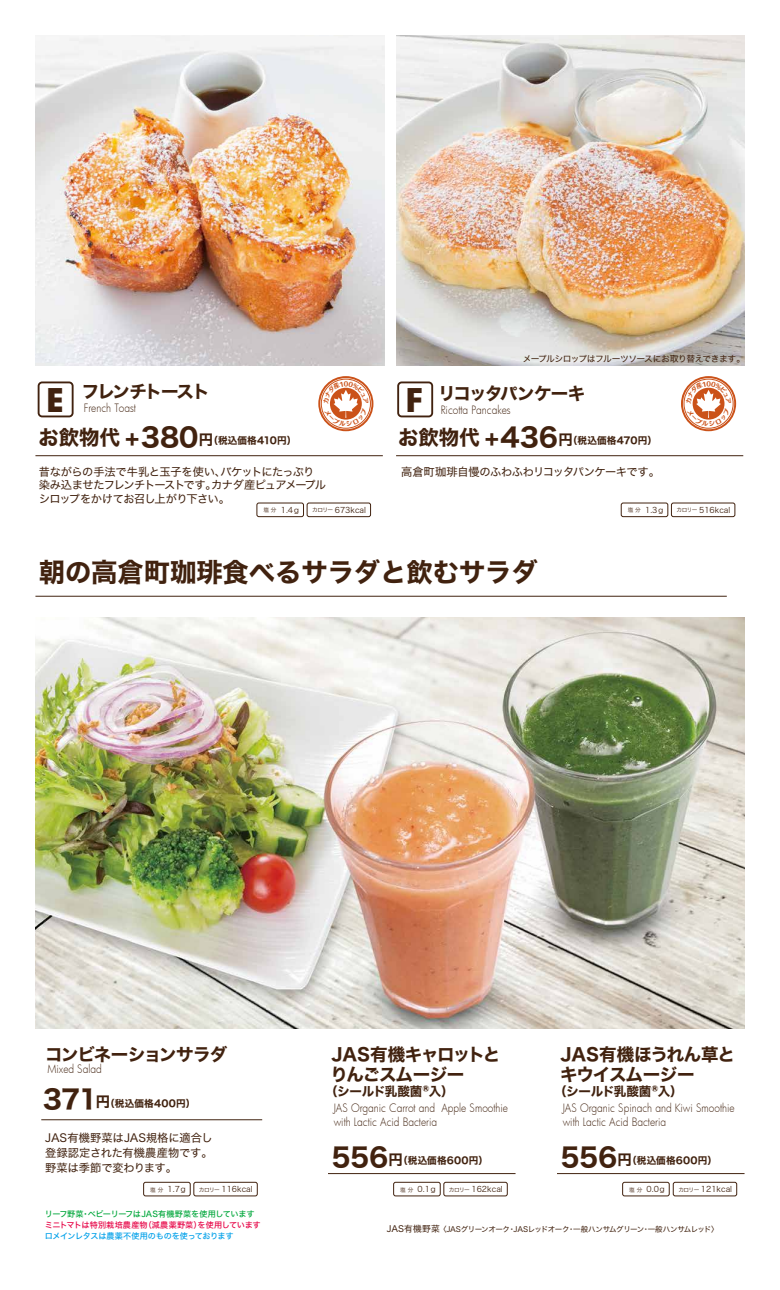
<style>
.page{position:relative;width:780px;height:1290px;background:#fff}
.page>*{position:absolute;margin:0;border:0;box-sizing:border-box;transform-origin:0 0}
.t1{font:700 32px "Futura";color:#41220f}
.t2{font:26.25px "Hira Kaku Std W7";color:#41220f}
.t3{font:17.5px/20px "Hira Kaku Std W7";letter-spacing:-.055em;color:#41220f}
.t4{font:17.5px/20px "Hira Kaku Std W7";letter-spacing:-.03em;color:#41220f}
.t5{font:17.5px "Hira Kaku Std W7";letter-spacing:-.12em;color:#41220f}
.t6{font:12.5px "Hira Kaku Std W7";letter-spacing:-.02em;color:#41220f}
.t7{font:300 11.25px/13.8px "Futura";color:#41220f;scale:.9 1}
.t8{font:11.25px/13.8px "Hira Kaku Std W4";letter-spacing:-.035em;color:#41220f}
.t9{font:9.62px "Hira Kaku Std W7";letter-spacing:.015em;color:#41220f}
.t10{font:8.75px "Hira Kaku Std W4";letter-spacing:-.06em;color:#41220f}
.t11{font:8.12px "Hira Kaku Std W5";letter-spacing:-.025em;color:#00a73b}
.t12{font:8.12px "Hira Kaku Std W5";letter-spacing:.005em;color:#e60044}
.t13{font:8.12px "Hira Kaku Std W5";letter-spacing:-.03em;color:#00a0e9}
.t14{font:7.88px "Hira Kaku Std W3";color:#41220f}
.t15{font:7.5px "Hira Kaku Std W4";letter-spacing:-.06em;color:#41220f}
.s1{font-size:20.38px}
.s2{font-size:26px}
.s3{font-size:14.38px}
.s4{font-size:5.62px}
.s5{font-size:8.75px}
</style>
<div class="page">
<img style="left:35px;top:35px;width:349px;height:330px">
<img style="left:396px;top:35px;width:348px;height:331px">
<hr style="left:35px;top:596px;width:691px;height:1px;background:#41220f">
<div style="left:397px;top:381px;width:36px;height:36px;border:2px solid #41220f;border-radius:4px"></div>
<div style="left:621px;top:503px;width:47px;height:14px;border:1px solid #41220f;border-radius:2px"></div>
<div style="left:671px;top:503px;width:64px;height:14px;border:1px solid #41220f;border-radius:2px"></div>
<div style="left:318px;top:376px;width:55px;height:55px;border:2px solid #cb5219;border-radius:50%"></div>
<div style="left:321px;top:379px;width:49px;height:49px;border:1px solid #cb5219;border-radius:50%"></div>
<hr style="left:35px;top:455px;width:348px;height:1px;background:#41220f">
<div style="left:256px;top:503px;width:48px;height:14px;border:1px solid #41220f;border-radius:2px"></div>
<div style="left:307px;top:503px;width:64px;height:14px;border:1px solid #41220f;border-radius:2px"></div>
<div style="left:38px;top:381px;width:36px;height:36px;border:2px solid #41220f;border-radius:4px"></div>
<div style="left:681px;top:376px;width:55px;height:55px;border:2px solid #cb5219;border-radius:50%"></div>
<div style="left:683px;top:379px;width:50px;height:49px;border:1px solid #cb5219;border-radius:50%"></div>
<hr style="left:396px;top:455px;width:347px;height:1px;background:#41220f">
<div style="left:393px;top:1182px;width:47px;height:14px;border:1px solid #41220f;border-radius:2px"></div>
<hr style="left:328px;top:1173px;width:187px;height:1px;background:#41220f">
<div style="left:443px;top:1182px;width:64px;height:14px;border:1px solid #41220f;border-radius:2px"></div>
<div style="left:622px;top:1182px;width:47px;height:14px;border:1px solid #41220f;border-radius:2px"></div>
<hr style="left:557px;top:1173px;width:187px;height:1px;background:#41220f">
<div style="left:673px;top:1182px;width:64px;height:14px;border:1px solid #41220f;border-radius:2px"></div>
<div style="left:143px;top:1182px;width:47px;height:14px;border:1px solid #41220f;border-radius:2px"></div>
<hr style="left:41px;top:1119px;width:221px;height:1px;background:#41220f">
<div style="left:193px;top:1182px;width:64px;height:14px;border:1px solid #41220f;border-radius:2px"></div>
<img style="left:35px;top:618px;width:709px;height:410px">
<svg style="left:323px;top:381px;width:45px;height:45px"></svg>
<svg style="left:685px;top:381px;width:46px;height:45px"></svg>
<p class="t10" style="left:523px;top:352px;width:224px">メープルシロップはフルーツソースにお取り替えできます。</p>
<h3 class="t5" style="left:82px;top:378px;width:129px">フレンチトースト</h3>
<p class="t7" style="left:84px;top:400px;width:59px">French Toast</p>
<p class="t9" style="left:39px;top:433px;width:259px"><span class="s1">お飲物代 +</span><span class="s2">380</span><span class="s3">円</span>（税込価格410円）</p>
<p class="t9" style="left:398px;top:433px;width:260px"><span class="s1">お飲物代 +</span><span class="s2">436</span><span class="s3">円</span>（税込価格470円）</p>
<h3 class="t3" style="left:438px;top:384px;width:149px">リコッタパンケーキ</h3>
<p class="t7" style="left:440px;top:403px;width:79px">Ricotta Pancakes</p>
<h1 class="t1" style="left:46px;top:377px;width:19px">E</h1>
<h1 class="t1" style="left:405px;top:377px;width:19px">F</h1>
<p class="t8" style="left:39px;top:465px;width:289px">昔ながらの手法で牛乳と玉子を使い、バケットにたっぷり染み込ませたフレンチトーストです。カナダ産ピュアメープルシロップをかけてお召し上がり下さい。</p>
<p class="t14" style="left:263px;top:504px;width:39px"><span class="s4">塩 分</span> 1.4ｇ</p>
<p class="t14" style="left:312px;top:504px;width:55px"><span class="s4">カロリー</span> 673kcal</p>
<p class="t8" style="left:401px;top:465px;width:260px">高倉町珈琲自慢のふわふわリコッタパンケーキです。</p>
<p class="t14" style="left:627px;top:504px;width:39px"><span class="s4">塩 分</span> 1.3ｇ</p>
<p class="t14" style="left:676px;top:504px;width:55px"><span class="s4">カロリー</span> 516kcal</p>
<h2 class="t2" style="left:39px;top:551px;width:500px">朝の高倉町珈琲食べるサラダと飲むサラダ</h2>
<h3 class="t3" style="left:45px;top:1045px;width:184px">コンビネーションサラダ</h3>
<p class="t7" style="left:47px;top:1062px;width:62px">Mixed Salad</p>
<p class="t9" style="left:43px;top:1095px;width:154px"><span class="s2">371</span><span class="s3">円</span>（税込価格400円）</p>
<p class="t8" style="left:45px;top:1130px;width:169px;line-height:15px;text-align:justify">JAS有機野菜はJAS規格に適合し登録認定された有機農産物です。野菜は季節で変わります。</p>
<h3 class="t3" style="left:330px;top:1045px;width:171px">JAS有機キャロットとりんごスムージー</h3>
<p class="t6" style="left:325px;top:1082px;width:130px">（シールド乳酸菌®入）</p>
<p class="t7" style="left:333px;top:1100px;width:195px">JAS Organic Carrot and Apple Smoothie with Lactic Acid Bacteria</p>
<p class="t9" style="left:331px;top:1153px;width:158px"><span class="s2">556</span><span class="s3">円</span>（税込価格600円）</p>
<h3 class="t4" style="left:560px;top:1045px;width:176px">JAS有機ほうれん草とキウイスムージー</h3>
<p class="t6" style="left:554px;top:1082px;width:130px">（シールド乳酸菌®入）</p>
<p class="t7" style="left:562px;top:1100px;width:192px">JAS Organic Spinach and Kiwi Smoothie with Lactic Acid Bacteria</p>
<p class="t9" style="left:560px;top:1153px;width:158px"><span class="s2">556</span><span class="s3">円</span>（税込価格600円）</p>
<p class="t14" style="left:150px;top:1183px;width:39px"><span class="s4">塩 分</span> 1.7ｇ</p>
<p class="t14" style="left:199px;top:1183px;width:55px"><span class="s4">カロリー</span> 116kcal</p>
<p class="t11" style="left:45px;top:1207px;width:211px">リーフ野菜・ベビーリーフはJAS有機野菜を使用しています</p>
<p class="t12" style="left:45px;top:1218px;width:217px">ミニトマトは特別栽培農産物（減農薬野菜）を使用しています</p>
<p class="t13" style="left:45px;top:1229px;width:190px">ロメインレタスは農薬不使用のものを使っております</p>
<p class="t14" style="left:400px;top:1183px;width:39px"><span class="s4">塩 分</span> 0.1ｇ</p>
<p class="t14" style="left:449px;top:1183px;width:55px"><span class="s4">カロリー</span> 162kcal</p>
<p class="t14" style="left:629px;top:1183px;width:39px"><span class="s4">塩 分</span> 0.0ｇ</p>
<p class="t14" style="left:678px;top:1183px;width:55px"><span class="s4">カロリー</span> 121kcal</p>
<p class="t15" style="left:386px;top:1223px;width:333px"><span class="s5">JAS有機野菜</span> 〈JASグリーンオーク・JASレッドオーク・一般ハンサムグリーン・一般ハンサムレッド〉</p>
</div>
